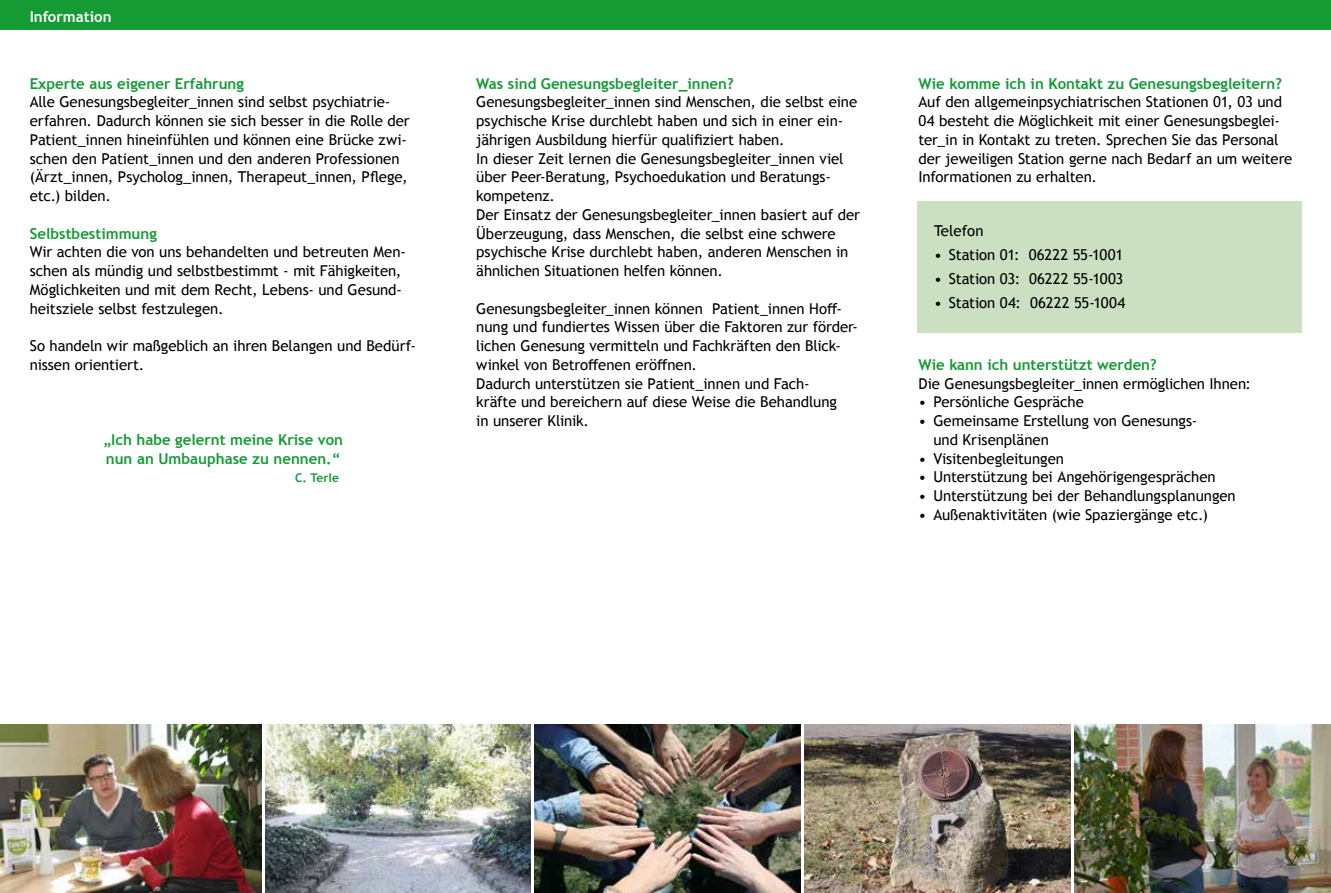
<style>
.page{position:relative;width:1331px;height:893px;background:#fff}
.page>*{position:absolute;margin:0;border:0;box-sizing:border-box;transform-origin:0 0}
.t1{font:15px/18.8px "Trebuchet MS";letter-spacing:-.005em;color:#000}
.t2{font:700 15px/18.8px "Trebuchet MS";color:#159a34}
.t3{font:700 15px "Trebuchet MS";color:#fff}
.t4{font:700 12px "Trebuchet MS";color:#159a34}
</style>
<div class="page">
<div style="left:0;top:0;width:1331px;height:30px;background:#159a34"></div>
<img style="left:1074px;top:724px;width:257px;height:169px">
<img style="left:804px;top:724px;width:266px;height:169px">
<img style="left:266px;top:724px;width:265px;height:169px">
<img style="left:535px;top:724px;width:266px;height:169px">
<img style="left:0;top:724px;width:262px;height:169px">
<div style="left:917px;top:201px;width:384px;height:131px;background:#cbe0c1"></div>
<p class="t3" style="left:30px;top:7px;width:83px">Information</p>
<p class="t2" style="left:30px;top:74px;width:216px">Experte aus eigener Erfahrung</p>
<p class="t1" style="left:30px;top:92px;width:382px">Alle Genesungsbegleiter_innen sind selbst psychiatrie&shy;erfahren. Dadurch können sie sich besser in die Rolle der Patient_innen hineinfühlen und können eine Brücke zwi&shy;schen den Patient_innen und den anderen Professionen (Ärzt_innen, Psycholog_innen, Therapeut_innen, Pflege, etc.) bilden.</p>
<p class="t2" style="left:30px;top:224px;width:129px">Selbstbestimmung</p>
<p class="t1" style="left:30px;top:242px;width:378px">Wir achten die von uns behandelten und betreuten Men&shy;schen als mündig und selbstbestimmt - mit Fähigkeiten, Möglichkeiten und mit dem Recht, Lebens- und Gesund&shy;heitsziele selbst festzulegen.</p>
<p class="t1" style="left:30px;top:336px;width:388px">So handeln wir maßgeblich an ihren Belangen und Bedürf&shy;nissen orientiert.</p>
<p class="t2" style="left:103px;top:430px;width:241px">„Ich habe gelernt meine Krise von nun an Umbauphase zu nennen.“</p>
<p class="t4" style="left:295px;top:471px;width:45px">C. Terle</p>
<p class="t2" style="left:476px;top:74px;width:259px">Was sind Genesungsbegleiter_innen?</p>
<p class="t1" style="left:476px;top:92px;width:385px">Genesungsbegleiter_innen sind Menschen, die selbst eine psychische Krise durchlebt haben und sich in einer ein&shy;jährigen Ausbildung hierfür qualifiziert haben.<br>In dieser Zeit lernen die Genesungsbegleiter_innen viel über Peer-Beratung, Psychoedukation und Beratungs&shy;kompetenz.<br>Der Einsatz der Genesungsbegleiter_innen basiert auf der Überzeugung, dass Menschen, die selbst eine schwere psychische Krise durchlebt haben, anderen Menschen in ähnlichen Situationen helfen können.</p>
<p class="t1" style="left:476px;top:299px;width:383px">Genesungsbegleiter_innen können Patient_innen Hoff&shy;nung und fundiertes Wissen über die Faktoren zur förder&shy;lichen Genesung vermitteln und Fachkräften den Blick&shy;winkel von Betroffenen eröffnen.<br>Dadurch unterstützen sie Patient_innen und Fach-<br>kräfte und bereichern auf diese Weise die Behandlung<br>in unserer Klinik.</p>
<p class="t2" style="left:918px;top:74px;width:365px">Wie komme ich in Kontakt zu Genesungsbegleitern?</p>
<p class="t1" style="left:918px;top:92px;width:375px">Auf den allgemeinpsychiatrischen Stationen 01, 03 und 04 besteht die Möglichkeit mit einer Genesungsbeglei&shy;ter_in in Kontakt zu treten. Sprechen Sie das Personal der jeweiligen Station gerne nach Bedarf an um weitere Informationen zu erhalten.</p>
<p class="t1" style="left:934px;top:221px;width:51px">Telefon</p>
<p class="t1" style="left:934px;top:245px;width:191px">• Station 01: 06222 55-1001</p>
<p class="t1" style="left:934px;top:269px;width:191px">• Station 03: 06222 55-1003</p>
<p class="t1" style="left:934px;top:293px;width:193px">• Station 04: 06222 55-1004</p>
<p class="t2" style="left:918px;top:355px;width:240px">Wie kann ich unterstützt werden?</p>
<p class="t1" style="left:918px;top:374px;width:334px">Die Genesungsbegleiter_innen ermöglichen Ihnen:</p>
<p class="t1" style="left:918px;top:392px;width:167px">• Persönliche Gespräche</p>
<p class="t1" style="left:933px;top:411px;width:265px;text-indent:-15px">• Gemeinsame Erstellung von Genesungs&shy;und Krisenplänen</p>
<p class="t1" style="left:918px;top:449px;width:147px">• Visitenbegleitungen</p>
<p class="t1" style="left:918px;top:467px;width:299px">• Unterstützung bei Angehörigengesprächen</p>
<p class="t1" style="left:918px;top:486px;width:319px">• Unterstützung bei der Behandlungsplanungen</p>
<p class="t1" style="left:918px;top:505px;width:291px">• Außenaktivitäten (wie Spaziergänge etc.)</p>
</div>
